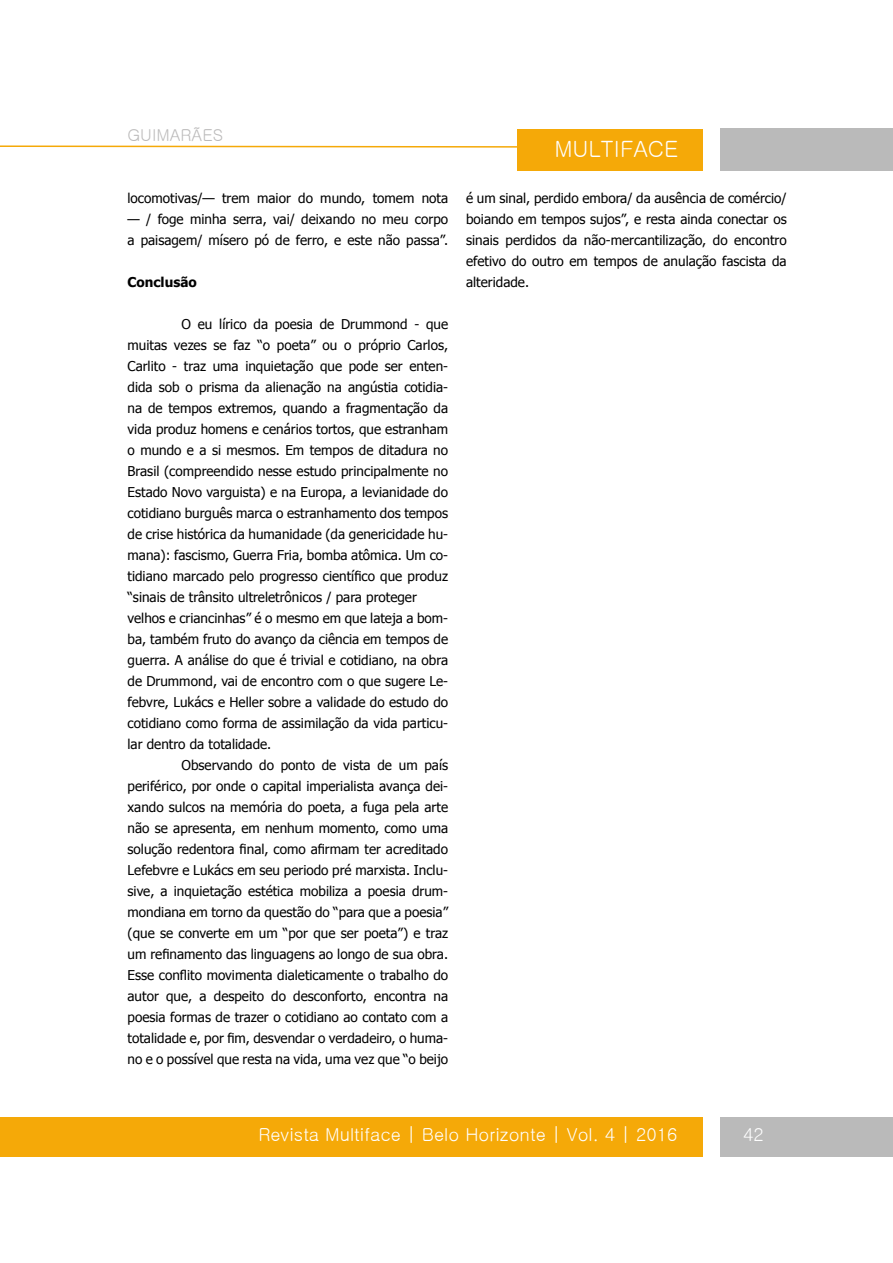
<style>
.page{position:relative;width:893px;height:1263px;background:#fff}
.page>*{position:absolute;margin:0;border:0;box-sizing:border-box;transform-origin:0 0}
.t1{font:22.5px "Gulim";color:#fff}
.t2{font:18px "Gulim";color:#fff}
.t3{font:16.5px "Gulim";color:#bbbaba}
.t4{font:13.5px/21px "Tahoma";color:#000}
.t5{font:700 13.5px "Tahoma";color:#000}
</style>
<div class="page">
<svg style="left:0;top:145px;width:517px;height:3px;background:#f9d383"></svg>
<div style="left:517px;top:129px;width:186px;height:41px;background:#f5a908"></div>
<div style="left:720px;top:129px;width:173px;height:42px;background:#bababa"></div>
<div style="left:0;top:1117px;width:703px;height:40px;background:#f5a908"></div>
<div style="left:720px;top:1117px;width:173px;height:40px;background:#bababa"></div>
<p class="t3" style="left:128px;top:127px;width:97px">GUIMARÃES</p>
<p class="t4" style="left:128px;top:187px;width:322px">locomotivas/— trem maior do mundo, tomem nota</p>
<p class="t4" style="left:128px;top:208px;width:322px">— / foge minha serra, vai/ deixando no meu corpo a paisagem/ mísero pó de ferro, e este não passa”.</p>
<p class="t5" style="left:128px;top:273px;width:71px">Conclusão</p>
<p class="t4" style="left:182px;top:313px;width:268px">O eu lírico da poesia de Drummond - que</p>
<p class="t4" style="left:128px;top:334px;width:322px">muitas vezes se faz “o poeta” ou o próprio Carlos,</p>
<p class="t4" style="left:128px;top:355px;width:322px">Carlito - traz uma inquietação que pode ser enten-</p>
<p class="t4" style="left:128px;top:376px;width:322px">dida sob o prisma da alienação na angústia cotidia-</p>
<p class="t4" style="left:128px;top:397px;width:322px">na de tempos extremos, quando a fragmentação da</p>
<p class="t4" style="left:128px;top:418px;width:322px">vida produz homens e cenários tortos, que estranham</p>
<p class="t4" style="left:128px;top:439px;width:322px">o mundo e a si mesmos. Em tempos de ditadura no</p>
<p class="t4" style="left:128px;top:460px;width:322px">Brasil (compreendido nesse estudo principalmente no</p>
<p class="t4" style="left:128px;top:481px;width:322px">Estado Novo varguista) e na Europa, a levianidade do</p>
<p class="t4" style="left:128px;top:502px;width:322px">cotidiano burguês marca o estranhamento dos tempos</p>
<p class="t4" style="left:128px;top:523px;width:322px">de crise histórica da humanidade (da genericidade hu-</p>
<p class="t4" style="left:128px;top:544px;width:322px">mana): fascismo, Guerra Fria, bomba atômica. Um co-</p>
<p class="t4" style="left:128px;top:565px;width:322px">tidiano marcado pelo progresso científico que produz</p>
<p class="t4" style="left:128px;top:586px;width:291px">“sinais de trânsito ultreletrônicos / para proteger</p>
<p class="t4" style="left:128px;top:607px;width:322px">velhos e criancinhas” é o mesmo em que lateja a bom-</p>
<p class="t4" style="left:128px;top:628px;width:322px">ba, também fruto do avanço da ciência em tempos de</p>
<p class="t4" style="left:128px;top:649px;width:322px">guerra. A análise do que é trivial e cotidiano, na obra</p>
<p class="t4" style="left:128px;top:670px;width:322px">de Drummond, vai de encontro com o que sugere Le-</p>
<p class="t4" style="left:128px;top:691px;width:322px">febvre, Lukács e Heller sobre a validade do estudo do</p>
<p class="t4" style="left:128px;top:712px;width:322px">cotidiano como forma de assimilação da vida particu-</p>
<p class="t4" style="left:128px;top:733px;width:145px">lar dentro da totalidade.</p>
<p class="t4" style="left:182px;top:754px;width:268px">Observando do ponto de vista de um país</p>
<p class="t4" style="left:128px;top:775px;width:322px">periférico, por onde o capital imperialista avança dei-</p>
<p class="t4" style="left:128px;top:796px;width:322px">xando sulcos na memória do poeta, a fuga pela arte</p>
<p class="t4" style="left:128px;top:817px;width:322px">não se apresenta, em nenhum momento, como uma</p>
<p class="t4" style="left:128px;top:838px;width:322px">solução redentora final, como afirmam ter acreditado</p>
<p class="t4" style="left:128px;top:859px;width:322px">Lefebvre e Lukács em seu periodo pré marxista. Inclu-</p>
<p class="t4" style="left:128px;top:880px;width:322px">sive, a inquietação estética mobiliza a poesia drum-</p>
<p class="t4" style="left:128px;top:901px;width:322px">mondiana em torno da questão do “para que a poesia”</p>
<p class="t4" style="left:128px;top:922px;width:322px">(que se converte em um “por que ser poeta”) e traz</p>
<p class="t4" style="left:128px;top:943px;width:322px">um refinamento das linguagens ao longo de sua obra.</p>
<p class="t4" style="left:128px;top:964px;width:322px">Esse conflito movimenta dialeticamente o trabalho do</p>
<p class="t4" style="left:128px;top:985px;width:322px">autor que, a despeito do desconforto, encontra na</p>
<p class="t4" style="left:128px;top:1006px;width:322px">poesia formas de trazer o cotidiano ao contato com a</p>
<p class="t4" style="left:128px;top:1027px;width:322px">totalidade e, por fim, desvendar o verdadeiro, o huma-</p>
<p class="t4" style="left:128px;top:1048px;width:322px">no e o possível que resta na vida, uma vez que “o beijo</p>
<h1 class="t1" style="left:554px;top:137px;width:125px">MULTIFACE</h1>
<p class="t4" style="left:466px;top:187px;width:322px;text-align:justify">é um sinal, perdido embora/ da ausência de comércio/ boiando em tempos sujos”, e resta ainda conectar os sinais perdidos da não-mercantilização, do encontro efetivo do outro em tempos de anulação fascista da alteridade.</p>
<h2 class="t2" style="left:258px;top:1125px;width:421px">Revista Multiface | Belo Horizonte | Vol. 4 | 2016</h2>
<h2 class="t2" style="left:743px;top:1125px;width:22px">42</h2>
</div>
